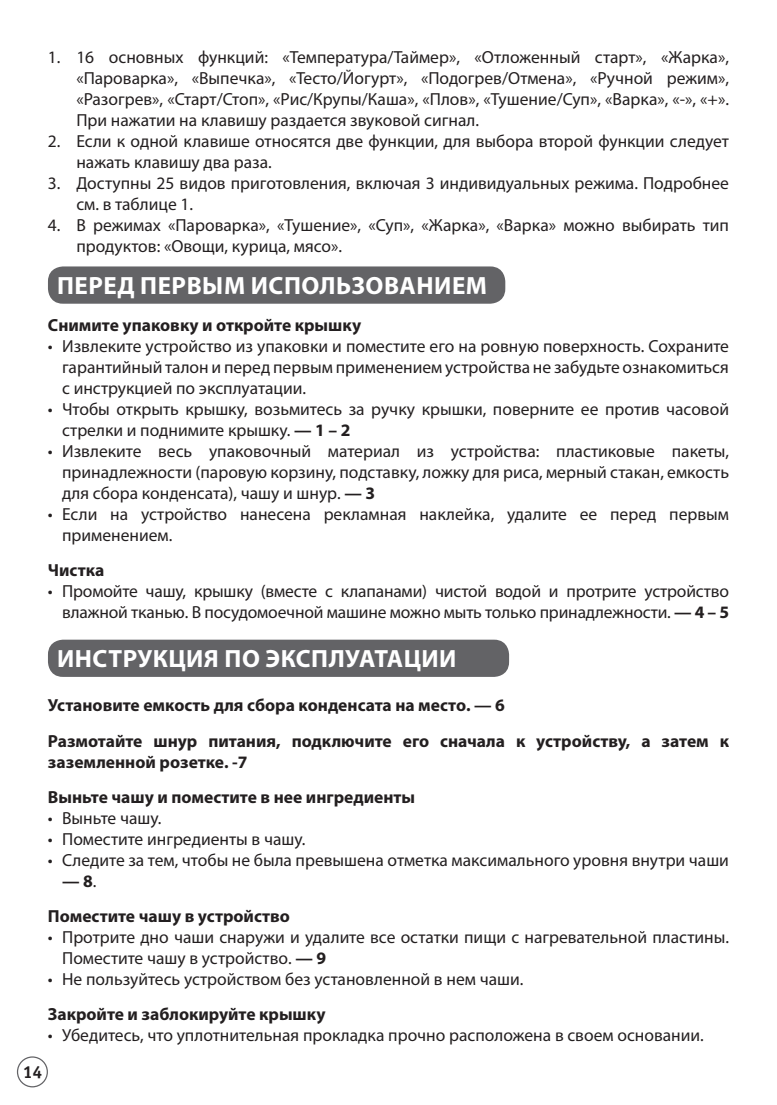
<style>
.page{position:relative;width:777px;height:1105px;background:#fff}
.page>*{position:absolute;margin:0;border:0;box-sizing:border-box;transform-origin:0 0}
.t1{font:700 25px "Myriad Pro";letter-spacing:.02em;color:#fff}
.t2{font:17.5px/21px "Myriad Pro";color:#231f20}
.t3{font:700 17.5px/35.2px "Myriad Pro";color:#231f20}
.t4{font:700 17.5px "Officina Sans";color:#231f20}
.s1{font-weight:700}
.s2{font-weight:400}
</style>
<div class="page">
<div style="left:17px;top:1056px;width:31px;height:31px;border:1px solid #636366;border-radius:50%"></div>
<div style="left:48px;top:266px;width:457px;height:37px;background:#636366;border-radius:15px"></div>
<div style="left:48px;top:639px;width:461px;height:37px;background:#636366;border-radius:15px"></div>
<p class="t2" style="left:76px;top:46px;width:653px;text-align:justify;text-indent:-28px">1. 16 основных функций: «Температура/Таймер», «Отложенный старт», «Жарка», «Пароварка», «Выпечка», «Тесто/Йогурт», «Подогрев/Отмена», «Ручной режим», «Разогрев», «Старт/Стоп», «Рис/Крупы/Каша», «Плов», «Тушение/Суп», «Варка», «-», «+».<br>При нажатии на клавишу раздается звуковой сигнал.</p>
<p class="t2" style="left:76px;top:130px;width:654px;text-indent:-28px">2. Если к одной клавише относятся две функции, для выбора второй функции следует нажать клавишу два раза.</p>
<p class="t2" style="left:76px;top:172px;width:653px;text-indent:-28px">3. Доступны 25 видов приготовления, включая 3 индивидуальных режима. Подробнее см. в таблице 1.</p>
<p class="t2" style="left:76px;top:214px;width:653px;text-indent:-28px">4. В режимах «Пароварка», «Тушение», «Суп», «Жарка», «Варка» можно выбирать тип продуктов: «Овощи, курица, мясо».</p>
<h1 class="t1" style="left:57px;top:269px;width:431px">ПЕРЕД ПЕРВЫМ ИСПОЛЬЗОВАНИЕМ</h1>
<p class="t3" style="left:48px;top:307px;width:314px">Снимите упаковку и откройте крышку</p>
<p class="t2" style="left:62px;top:335px;width:668px;text-align:justify;text-indent:-14px">• Извлеките устройство из упаковки и поместите его на ровную поверхность. Сохраните гарантийный талон и перед первым применением устройства не забудьте ознакомиться с инструкцией по эксплуатации.</p>
<p class="t2" style="left:62px;top:398px;width:668px;text-indent:-14px">• Чтобы открыть крышку, возьмитесь за ручку крышки, поверните ее против часовой стрелки и поднимите крышку. <span class="s1">— 1 – 2</span></p>
<p class="t2" style="left:62px;top:440px;width:668px;text-align:justify;text-indent:-14px">• Извлеките весь упаковочный материал из устройства: пластиковые пакеты, принадлежности (паровую корзину, подставку, ложку для риса, мерный стакан, емкость для сбора конденсата), чашу и шнур. <span class="s1">— 3</span></p>
<p class="t2" style="left:62px;top:503px;width:668px;text-indent:-14px">• Если на устройство нанесена рекламная наклейка, удалите ее перед первым применением.</p>
<p class="t3" style="left:48px;top:552px;width:58px">Чистка</p>
<p class="t2" style="left:48px;top:580px;width:682px;text-align:right">• Промойте чашу, крышку (вместе с клапанами) чистой водой и протрите устройство влажной тканью. В посудомоечной машине можно мыть только принадлежности. <span class="s1">— 4 – 5</span></p>
<h1 class="t1" style="left:57px;top:642px;width:401px">ИНСТРУКЦИЯ ПО ЭКСПЛУАТАЦИИ</h1>
<p class="t3" style="left:48px;top:687px;width:682px">Установите емкость для сбора конденсата на место. — 6<br>Размотайте шнур питания, подключите его сначала к устройству, а затем к</p>
<p class="t3" style="left:48px;top:743px;width:368px">заземленной розетке. -7<br>Выньте чашу и поместите в нее ингредиенты</p>
<p class="t2" style="left:48px;top:807px;width:115px">• Выньте чашу.</p>
<p class="t2" style="left:48px;top:828px;width:259px">• Поместите ингредиенты в чашу.</p>
<p class="t2" style="left:48px;top:849px;width:682px">• Следите за тем, чтобы не была превышена отметка максимального уровня внутри чаши</p>
<p class="t3" style="left:48px;top:862px;width:243px;text-indent:14px">— 8<span class="s2">.<br></span>Поместите чашу в устройство</p>
<p class="t2" style="left:62px;top:926px;width:668px;text-indent:-14px">• Протрите дно чаши снаружи и удалите все остатки пищи с нагревательной пластины.<br>Поместите чашу в устройство. <span class="s1">— 9</span></p>
<p class="t2" style="left:48px;top:968px;width:476px">• Не пользуйтесь устройством без установленной в нем чаши.</p>
<p class="t3" style="left:48px;top:995px;width:279px">Закройте и заблокируйте крышку</p>
<p class="t2" style="left:48px;top:1024px;width:657px">• Убедитесь, что уплотнительная прокладка прочно расположена в своем основании.</p>
<p class="t4" style="left:23px;top:1060px;width:21px">14</p>
</div>
